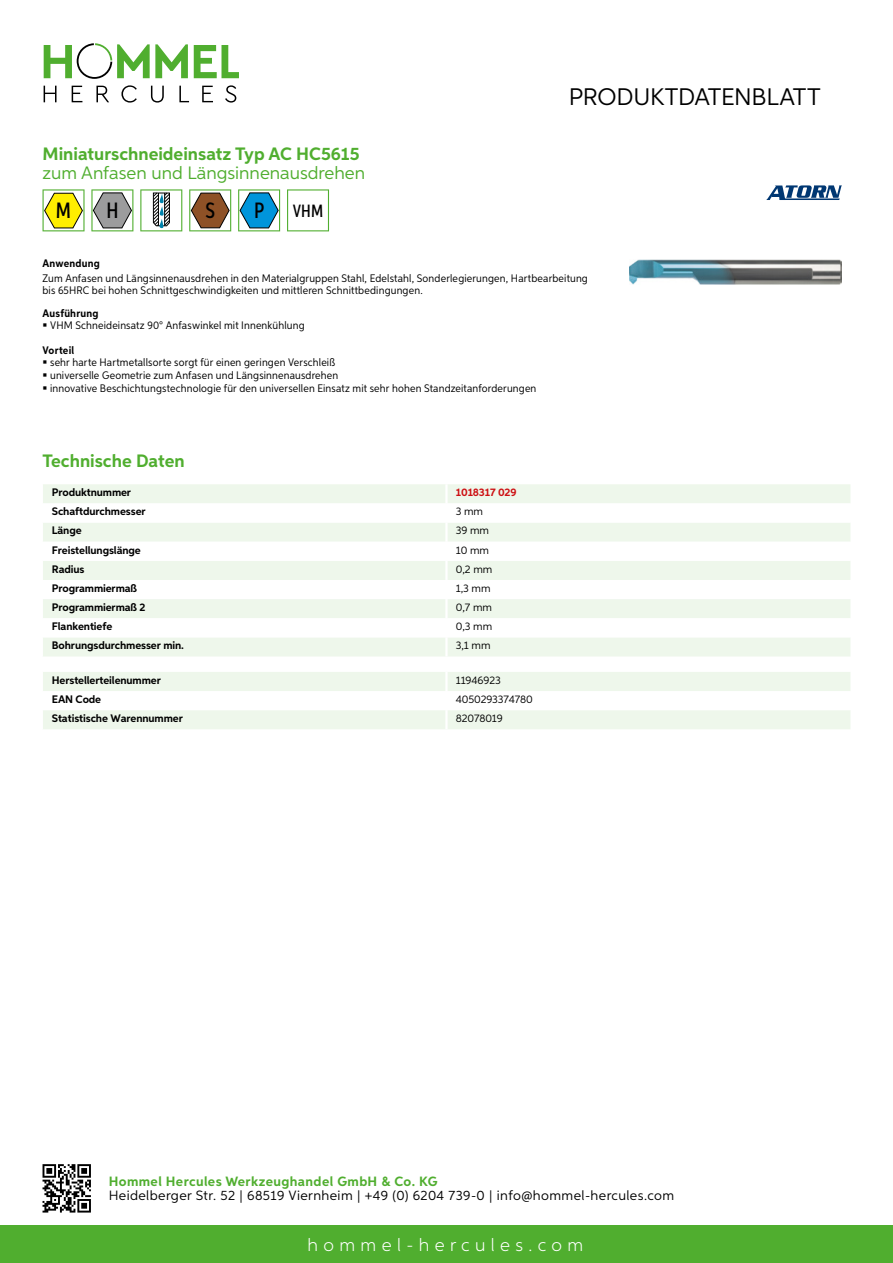
<style>
.page{position:relative;width:893px;height:1263px;background:#fff}
.page>*{position:absolute;margin:0;border:0;box-sizing:border-box;transform-origin:0 0}
.t1{font:24px "Aspira";letter-spacing:-.01em;color:#000}
.t2{font:500 22.2px "Aspira XX Nar";color:#000}
.t3{font:700 18px "Aspira";color:#50ae2f}
.t4{font:18px "Aspira";color:#50ae2f}
.t5{font:300 18px "Aspira";letter-spacing:.3em;color:#fff}
.t6{font:500 17.85px "Aspira XX Nar";color:#000}
.t7{font:13.5px "Aspira";letter-spacing:.03em;color:#000}
.t8{font:700 13.5px "Aspira";letter-spacing:.03em;color:#50ae2f}
.t9{font:10.95px/12.8px "Aspira Nar";letter-spacing:.015em;color:#000}
.t10{font:700 10.95px "Aspira";letter-spacing:-.01em;color:#000}
.t11{font:10.95px "Aspira";letter-spacing:-.01em;color:#000}
.t12{font:700 10.95px "Aspira Nar";letter-spacing:.02em;color:#000}
.t13{font:700 10.95px "Aspira";letter-spacing:-.01em;color:#cd1013}
</style>
<div class="page">
<div style="left:0;top:1226px;width:893px;height:37px;background:#50ae2f"></div>
<svg style="left:43px;top:1164px;width:48px;height:48px"></svg>
<svg style="left:194px;top:45px;width:45px;height:33px"></svg>
<svg style="left:44px;top:43px;width:144px;height:36px"></svg>
<svg style="left:44px;top:86px;width:13px;height:16px"></svg>
<svg style="left:72px;top:86px;width:10px;height:16px"></svg>
<svg style="left:96px;top:86px;width:13px;height:16px"></svg>
<svg style="left:121px;top:85px;width:16px;height:18px"></svg>
<svg style="left:151px;top:86px;width:13px;height:17px"></svg>
<svg style="left:179px;top:86px;width:10px;height:16px"></svg>
<svg style="left:202px;top:86px;width:11px;height:16px"></svg>
<svg style="left:225px;top:85px;width:11px;height:18px"></svg>
<div style="left:43px;top:484px;width:807px;height:172px;background:#eef7eb"></div>
<svg style="left:43px;top:503px;width:807px;height:134px"></svg>
<hr style="left:445px;top:484px;width:3px;height:19px;background:#fff">
<hr style="left:445px;top:503px;width:3px;height:20px;background:#fff">
<hr style="left:445px;top:523px;width:3px;height:19px;background:#fff">
<hr style="left:445px;top:542px;width:3px;height:19px;background:#fff">
<hr style="left:445px;top:561px;width:3px;height:19px;background:#fff">
<hr style="left:445px;top:580px;width:3px;height:19px;background:#fff">
<hr style="left:445px;top:599px;width:3px;height:19px;background:#fff">
<hr style="left:445px;top:618px;width:3px;height:19px;background:#fff">
<hr style="left:445px;top:637px;width:3px;height:19px;background:#fff">
<svg style="left:43px;top:672px;width:807px;height:57px"></svg>
<hr style="left:445px;top:710px;width:3px;height:19px;background:#fff">
<svg style="left:43px;top:189px;width:42px;height:42px"></svg>
<svg style="left:91px;top:189px;width:42px;height:42px"></svg>
<svg style="left:140px;top:189px;width:42px;height:42px"></svg>
<svg style="left:189px;top:189px;width:42px;height:42px"></svg>
<svg style="left:238px;top:189px;width:42px;height:42px"></svg>
<svg style="left:287px;top:189px;width:42px;height:42px"></svg>
<img style="left:629px;top:259px;width:213px;height:26px">
<svg style="left:766px;top:185px;width:76px;height:15px"></svg>
<h3 class="t3" style="left:43px;top:142px;width:319px">Miniaturschneideinsatz Typ AC HC5615</h3>
<h3 class="t4" style="left:43px;top:162px;width:324px">zum Anfasen und Längsinnenausdrehen</h3>
<h2 class="t2" style="left:56px;top:197px;width:17px">M</h2>
<h2 class="t2" style="left:106px;top:197px;width:14px">H</h2>
<h2 class="t2" style="left:205px;top:197px;width:11px">S</h2>
<h2 class="t2" style="left:254px;top:197px;width:12px">P</h2>
<h3 class="t6" style="left:293px;top:200px;width:32px">VHM</h3>
<h1 class="t1" style="left:569px;top:82px;width:253px">Produktdatenblatt</h1>
<p class="t12" style="left:43px;top:257px;width:59px">Anwendung</p>
<p class="t9" style="left:43px;top:273px;width:547px;line-height:12px">Zum Anfasen und Längsinnenausdrehen in den Materialgruppen Stahl, Edelstahl, Sonderlegierungen, Hartbearbeitung bis 65HRC bei hohen Schnittgeschwindigkeiten und mittleren Schnittbedingungen.</p>
<p class="t12" style="left:43px;top:306px;width:58px">Ausführung</p>
<p class="t9" style="left:50px;top:319px;width:256px">VHM Schneideinsatz 90° Anfaswinkel mit Innenkühlung</p>
<p class="t12" style="left:43px;top:343px;width:33px">Vorteil</p>
<p class="t9" style="left:50px;top:356px;width:488px">sehr harte Hartmetallsorte sorgt für einen geringen Verschleiß<br>universelle Geometrie zum Anfasen und Längsinnenausdrehen<br>innovative Beschichtungstechnologie für den universellen Einsatz mit sehr hohen Standzeitanforderungen</p>
<h3 class="t3" style="left:43px;top:450px;width:144px">Technische Daten</h3>
<p class="t10" style="left:52px;top:486px;width:81px">Produktnummer</p>
<p class="t13" style="left:456px;top:486px;width:62px">1018317 029</p>
<p class="t10" style="left:52px;top:505px;width:95px">Schaftdurchmesser</p>
<p class="t11" style="left:456px;top:505px;width:29px">3 mm</p>
<p class="t10" style="left:52px;top:524px;width:31px">Länge</p>
<p class="t11" style="left:456px;top:524px;width:35px">39 mm</p>
<p class="t10" style="left:52px;top:543px;width:90px">Freistellungslänge</p>
<p class="t11" style="left:456px;top:543px;width:35px">10 mm</p>
<p class="t10" style="left:52px;top:562px;width:34px">Radius</p>
<p class="t11" style="left:456px;top:562px;width:38px">0,2 mm</p>
<p class="t10" style="left:52px;top:581px;width:87px">Programmiermaß</p>
<p class="t11" style="left:456px;top:581px;width:36px">1,3 mm</p>
<p class="t10" style="left:52px;top:600px;width:95px">Programmiermaß 2</p>
<p class="t11" style="left:456px;top:601px;width:38px">0,7 mm</p>
<p class="t10" style="left:52px;top:620px;width:62px">Flankentiefe</p>
<p class="t11" style="left:456px;top:620px;width:38px">0,3 mm</p>
<p class="t10" style="left:52px;top:639px;width:134px">Bohrungsdurchmesser min.</p>
<p class="t11" style="left:456px;top:639px;width:36px">3,1 mm</p>
<p class="t10" style="left:52px;top:673px;width:111px">Herstellerteilenummer</p>
<p class="t11" style="left:456px;top:673px;width:46px">11946923</p>
<p class="t10" style="left:52px;top:692px;width:51px">EAN Code</p>
<p class="t11" style="left:456px;top:692px;width:79px">4050293374780</p>
<p class="t10" style="left:52px;top:712px;width:132px">Statistische Warennummer</p>
<p class="t11" style="left:456px;top:712px;width:48px">82078019</p>
<p class="t8" style="left:109px;top:1172px;width:330px">Hommel Hercules Werkzeughandel GmbH &amp; Co. KG</p>
<p class="t7" style="left:109px;top:1187px;width:567px">Heidelberger Str. 52 | 68519 Viernheim | +49 (0) 6204 739-0 | info@hommel-hercules.com</p>
<h3 class="t5" style="left:307px;top:1234px;width:277px">hommel-hercules.com</h3>
</div>
